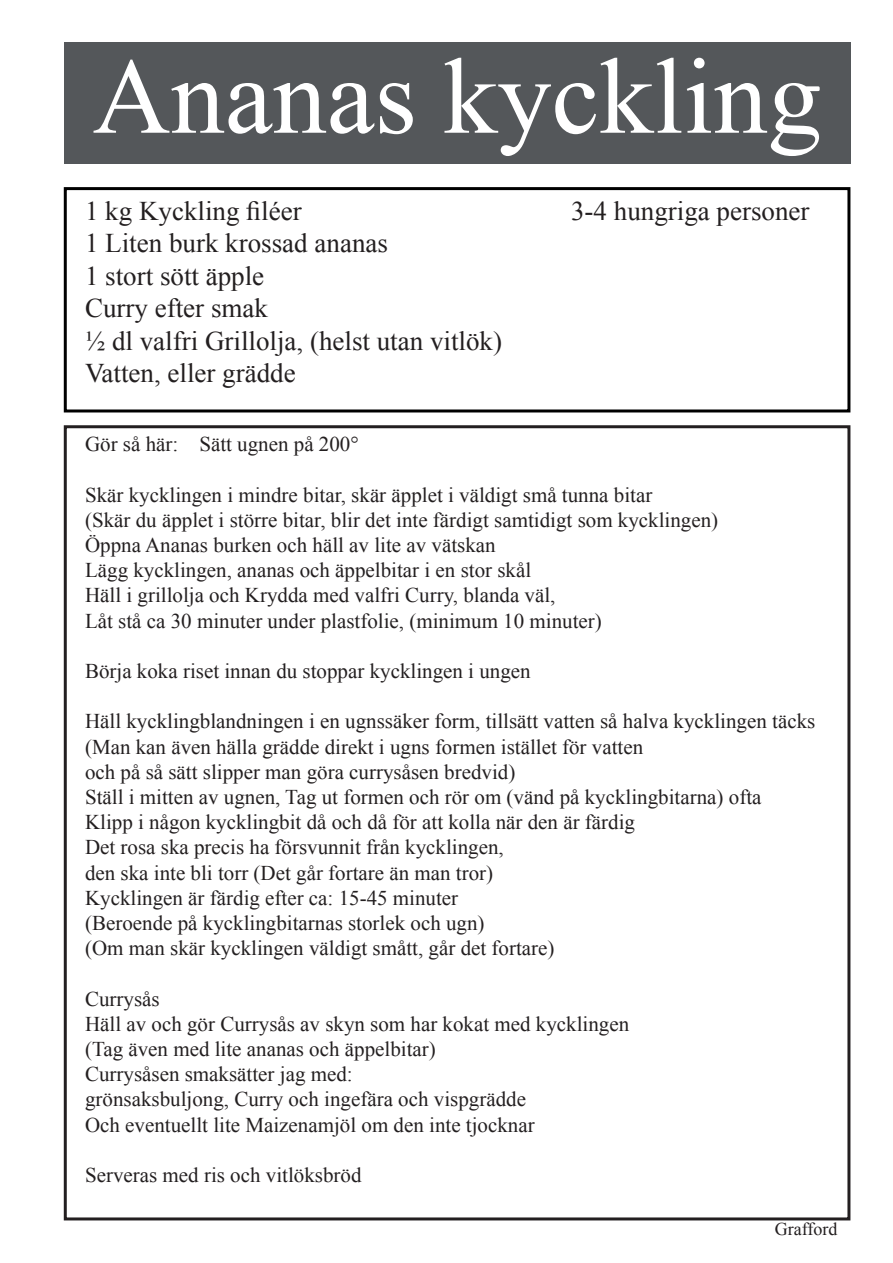
<style>
.page{position:relative;width:893px;height:1263px;background:#fff}
.page>*{position:absolute;margin:0;border:0;box-sizing:border-box;transform-origin:0 0}
.t1{font:108px "Times New Roman";color:#fff}
.t2{font:27px "Times New Roman";color:#231f20}
.t3{font:21px "Times New Roman";color:#231f20}
.t4{font:18px "Times New Roman";color:#231f20}
</style>
<div class="page">
<div style="left:64px;top:43px;width:786px;height:121px;background:#54575a"></div>
<div style="left:64px;top:187px;width:786px;height:225px;border:3px solid #000"></div>
<div style="left:64px;top:425px;width:786px;height:795px;border:3px solid #231f20"></div>
<p class="t1" style="left:93px;top:24px;width:730px">Ananas kyckling</p>
<p class="t2" style="left:85px;top:193px;width:218px">1 kg Kyckling filéer</p>
<p class="t2" style="left:571px;top:193px;width:240px">3-4 hungriga personer</p>
<p class="t2" style="left:85px;top:225px;width:304px">1 Liten burk krossad ananas</p>
<p class="t2" style="left:85px;top:258px;width:181px">1 stort sött äpple</p>
<p class="t2" style="left:85px;top:290px;width:184px">Curry efter smak</p>
<p class="t2" style="left:85px;top:322px;width:418px">½ dl valfri Grillolja, (helst utan vitlök)</p>
<p class="t2" style="left:85px;top:355px;width:212px">Vatten, eller grädde</p>
<p class="t3" style="left:85px;top:430px;width:275px">Gör så här: Sätt ugnen på 200°</p>
<p class="t3" style="left:85px;top:480px;width:569px">Skär kycklingen i mindre bitar, skär äpplet i väldigt små tunna bitar</p>
<p class="t3" style="left:85px;top:506px;width:635px">(Skär du äpplet i större bitar, blir det inte färdigt samtidigt som kycklingen)</p>
<p class="t3" style="left:85px;top:531px;width:412px">Öppna Ananas burken och häll av lite av vätskan</p>
<p class="t3" style="left:85px;top:556px;width:448px">Lägg kycklingen, ananas och äppelbitar i en stor skål</p>
<p class="t3" style="left:85px;top:581px;width:472px">Häll i grillolja och Krydda med valfri Curry, blanda väl,</p>
<p class="t3" style="left:85px;top:606px;width:518px">Låt stå ca 30 minuter under plastfolie, (minimum 10 minuter)</p>
<p class="t3" style="left:85px;top:657px;width:447px">Börja koka riset innan du stoppar kycklingen i ungen</p>
<p class="t3" style="left:85px;top:707px;width:732px">Häll kycklingblandningen i en ugnssäker form, tillsätt vatten så halva kycklingen täcks</p>
<p class="t3" style="left:85px;top:732px;width:560px">(Man kan även hälla grädde direkt i ugns formen istället för vatten</p>
<p class="t3" style="left:85px;top:758px;width:432px">och på så sätt slipper man göra currysåsen bredvid)</p>
<p class="t3" style="left:85px;top:783px;width:678px">Ställ i mitten av ugnen, Tag ut formen och rör om (vänd på kycklingbitarna) ofta</p>
<p class="t3" style="left:85px;top:808px;width:551px">Klipp i någon kycklingbit då och då för att kolla när den är färdig</p>
<p class="t3" style="left:85px;top:833px;width:420px">Det rosa ska precis ha försvunnit från kycklingen,</p>
<p class="t3" style="left:85px;top:858px;width:410px">den ska inte bli torr (Det går fortare än man tror)</p>
<p class="t3" style="left:85px;top:884px;width:375px">Kycklingen är färdig efter ca: 15-45 minuter</p>
<p class="t3" style="left:85px;top:909px;width:401px">(Beroende på kycklingbitarnas storlek och ugn)</p>
<p class="t3" style="left:85px;top:934px;width:471px">(Om man skär kycklingen väldigt smått, går det fortare)</p>
<p class="t3" style="left:85px;top:984px;width:76px">Currysås</p>
<p class="t3" style="left:85px;top:1010px;width:546px">Häll av och gör Currysås av skyn som har kokat med kycklingen</p>
<p class="t3" style="left:85px;top:1035px;width:352px">(Tag även med lite ananas och äppelbitar)</p>
<p class="t3" style="left:85px;top:1060px;width:269px">Currysåsen smaksätter jag med:</p>
<p class="t3" style="left:85px;top:1085px;width:442px">grönsaksbuljong, Curry och ingefära och vispgrädde</p>
<p class="t3" style="left:85px;top:1110px;width:451px">Och eventuellt lite Maizenamjöl om den inte tjocknar</p>
<p class="t3" style="left:85px;top:1161px;width:278px">Serveras med ris och vitlöksbröd</p>
<p class="t4" style="left:775px;top:1217px;width:64px">Grafford</p>
</div>
